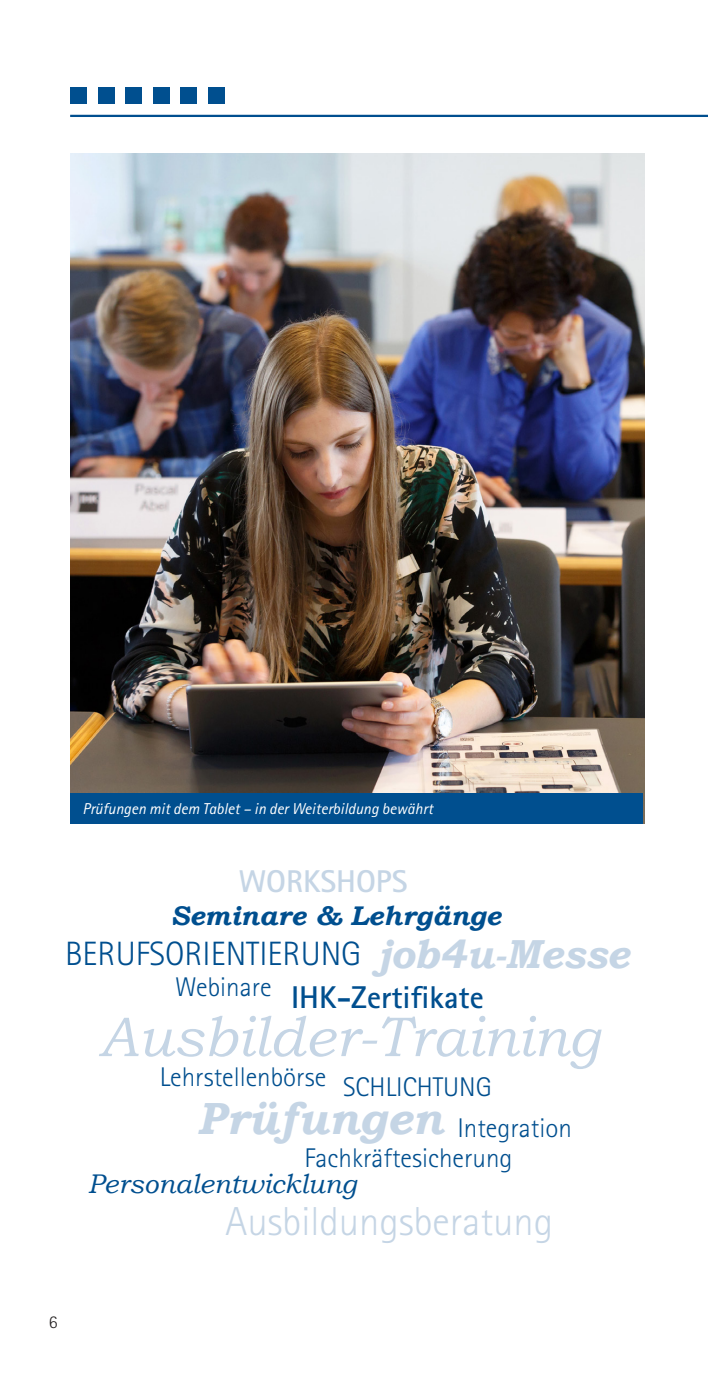
<style>
.page{position:relative;width:708px;height:1378px;background:#fff}
.page>*{position:absolute;margin:0;border:0;box-sizing:border-box;transform-origin:0 0}
.t1{font:italic 56.25px "Bookman Old Style";color:#c5d5e5}
.t2{font:italic 700 45px "Bookman Old Style";color:#c5d5e5}
.t3{font:300 40.5px "Rotis Sans Serif";color:#c5d5e5}
.t4{font:italic 700 40.5px "Bookman Old Style";color:#c5d5e5}
.t5{font:300 33.75px "Rotis Sans Serif";color:#004f8f}
.t6{font:700 31.5px "Rotis Sans Serif";color:#004f8f}
.t7{font:700 31.5px "Rotis Sans Serif";color:#c5d5e5}
.t8{font:300 27px "Rotis Sans Serif";color:#004f8f}
.t9{font:italic 27px "Bookman Old Style";color:#004f8f}
.t10{font:italic 700 27px "Bookman Old Style";color:#004f8f}
.t11{font:300 18px "Rotis Sans Serif";color:#231f20}
.t12{font:italic 15.75px "Rotis Sans Serif";color:#fff}
</style>
<div class="page">
<hr style="left:70px;top:115px;width:638px;height:2px;background:#004f8f">
<img style="left:70px;top:153px;width:574px;height:670px">
<div style="left:70px;top:87px;width:17px;height:17px;background:#004f8f"></div>
<div style="left:98px;top:87px;width:17px;height:17px;background:#004f8f"></div>
<div style="left:153px;top:87px;width:17px;height:17px;background:#004f8f"></div>
<div style="left:125px;top:87px;width:17px;height:17px;background:#004f8f"></div>
<div style="left:180px;top:87px;width:17px;height:17px;background:#004f8f"></div>
<div style="left:208px;top:87px;width:17px;height:17px;background:#004f8f"></div>
<div style="left:70px;top:793px;width:573px;height:30px;background:#004f8f"></div>
<p class="t12" style="left:82px;top:799px;width:352px">Prüfungen mit dem Tablet – in der Weiterbildung bewährt</p>
<p class="t7" style="left:239px;top:861px;width:170px">WORKSHOPS</p>
<p class="t10" style="left:170px;top:899px;width:332px">Seminare &amp; Lehrgänge</p>
<h3 class="t4" style="left:377px;top:930px;width:253px">job4u-Messe</h3>
<p class="t5" style="left:65px;top:934px;width:298px">BERUFSORIENTIERUNG</p>
<p class="t6" style="left:175px;top:978px;width:310px"><sup>Webinare</sup> IHK-Zertifikate</p>
<h1 class="t1" style="left:99px;top:1004px;width:502px">Ausbilder-Training</h1>
<p class="t8" style="left:160px;top:1061px;width:333px">Lehrstellenbörse SCHLICHTUNG</p>
<h2 class="t2" style="left:197px;top:1092px;width:247px">Prüfungen</h2>
<p class="t8" style="left:457px;top:1112px;width:116px">Integration</p>
<p class="t8" style="left:305px;top:1142px;width:209px">Fachkräftesicherung</p>
<p class="t9" style="left:88px;top:1168px;width:270px">Personalentwicklung</p>
<h3 class="t3" style="left:226px;top:1198px;width:329px">Ausbildungsberatung</h3>
<p class="t11" style="left:49px;top:1311px;width:10px">6</p>
</div>
